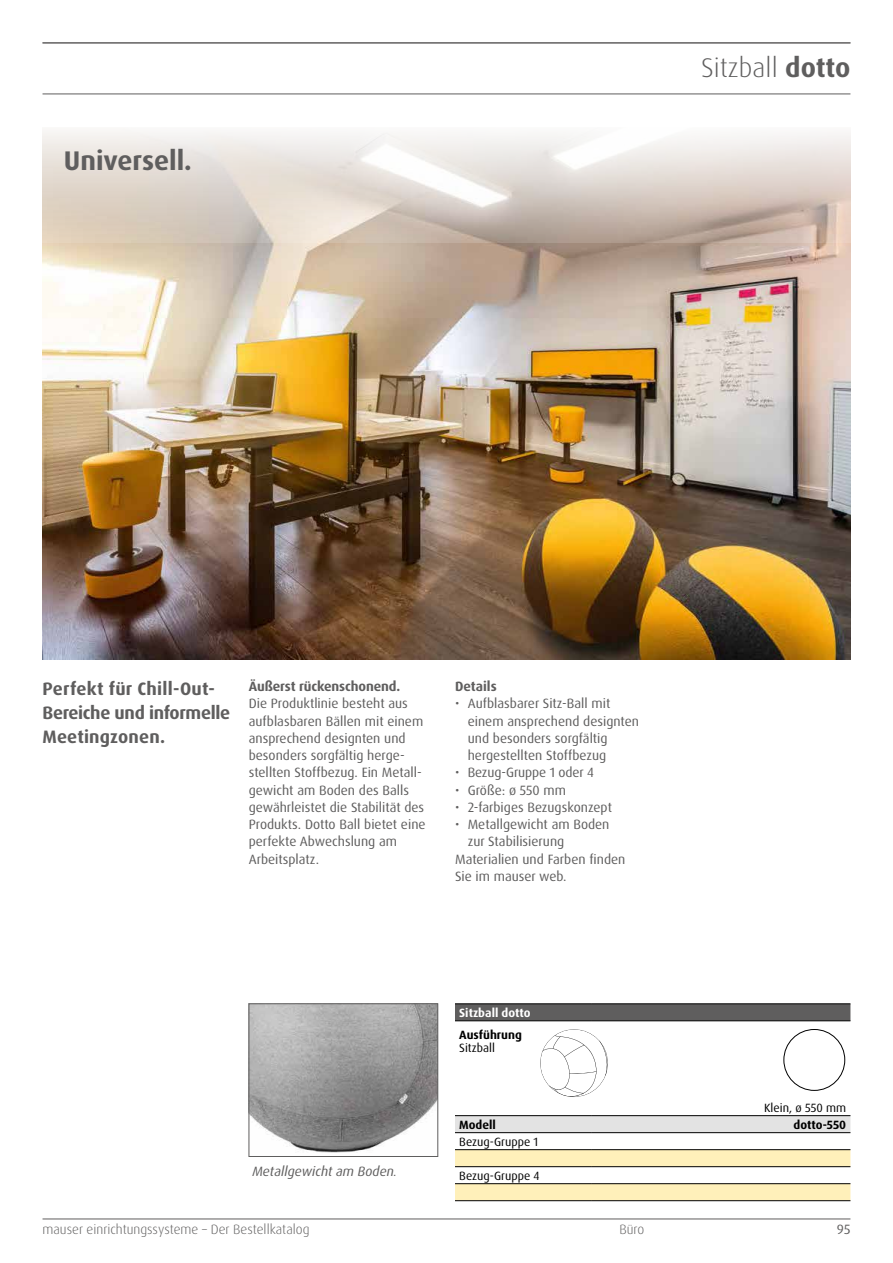
<style>
.page{position:relative;width:893px;height:1263px;background:#fff}
.page>*{position:absolute;margin:0;border:0;box-sizing:border-box;transform-origin:0 0}
.t1{font:300 27px "Dax OT";color:#5f5e5e}
.t2{font:700 27px "Dax OT";color:#5f5e5e}
.t3{font:700 18px/24px "Dax OT";color:#5f5e5e}
.t4{font:13.5px/17.2px "Dax OT";color:#5f5e5e}
.t5{font:300 13.5px "Dax OT";color:#5f5e5e}
.t6{font:700 13.5px "Dax OT";letter-spacing:-.01em;color:#5f5e5e}
.t7{font:italic 13.5px "Dax OT";color:#5f5e5e}
.t8{font:12px "Dax OT";color:#000}
.t9{font:700 12px "Dax OT";color:#000}
.t10{font:700 12px "Dax OT";color:#fff}
.s1{font-weight:700}
.s2{font-size:12px}
</style>
<div class="page">
<hr style="left:43px;top:1218px;width:807px;height:1px;background:#5f5e5e">
<hr style="left:43px;top:94px;width:807px;height:1px;background:#5f5e5e">
<hr style="left:43px;top:43px;width:807px;height:1px;background:#5f5e5e">
<img style="left:43px;top:243px;width:807px;height:416px">
<svg style="left:42px;top:131px;width:809px;height:112px"></svg>
<img style="left:251px;top:1005px;width:185px;height:148px">
<div style="left:249px;top:1003px;width:189px;height:154px;border:1px solid #5f5e5e"></div>
<div style="left:455px;top:1004px;width:395px;height:16px;background:#5f5e5e"></div>
<div style="left:455px;top:1116px;width:395px;height:16px;background:#e3e3e3"></div>
<svg style="left:455px;top:1150px;width:395px;height:50px"></svg>
<hr style="left:455px;top:1003px;width:136px;height:1px;background:#000">
<hr style="left:591px;top:1003px;width:259px;height:1px;background:#000">
<hr style="left:455px;top:1020px;width:136px;height:1px;background:#000">
<hr style="left:591px;top:1020px;width:259px;height:1px;background:#000">
<hr style="left:591px;top:1149px;width:259px;height:1px;background:#000">
<hr style="left:591px;top:1183px;width:259px;height:1px;background:#000">
<hr style="left:455px;top:1149px;width:136px;height:1px;background:#000">
<hr style="left:455px;top:1183px;width:136px;height:1px;background:#000">
<hr style="left:455px;top:1115px;width:136px;height:1px;background:#000">
<hr style="left:591px;top:1115px;width:259px;height:1px;background:#000">
<hr style="left:455px;top:1132px;width:136px;height:1px;background:#000">
<hr style="left:591px;top:1132px;width:259px;height:1px;background:#000">
<hr style="left:455px;top:1166px;width:136px;height:1px;background:#000">
<hr style="left:591px;top:1166px;width:259px;height:1px;background:#000">
<hr style="left:455px;top:1200px;width:136px;height:1px;background:#000">
<hr style="left:591px;top:1200px;width:259px;height:1px;background:#000">
<div style="left:783px;top:1029px;width:62px;height:62px;border:1px solid #000;border-radius:50%"></div>
<svg style="left:540px;top:1029px;width:68px;height:68px"></svg>
<h1 class="t2" style="left:64px;top:143px;width:130px">Universell.</h1>
<h1 class="t1" style="left:701px;top:51px;width:151px">Sitzball <span class="s1">dotto</span></h1>
<h2 class="t3" style="left:43px;top:676px;width:189px">Perfekt für Chill-Out-<br>Bereiche und informelle<br>Meetingzonen.</h2>
<p class="t6" style="left:249px;top:678px;width:153px">Äußerst rückenschonend.</p>
<p class="t4" style="left:249px;top:695px;width:178px">Die Produktlinie besteht aus aufblasbaren Bällen mit einem ansprechend designten und besonders sorgfältig herge&shy;stellten Stoffbezug. Ein Metall&shy;gewicht am Boden des Balls gewährleistet die Stabilität des<br>Produkts. Dotto Ball bietet eine perfekte Abwechslung am<br>Arbeitsplatz.</p>
<p class="t6" style="left:455px;top:678px;width:43px">Details</p>
<p class="t4" style="left:468px;top:695px;width:173px;text-indent:-13px">• Aufblasbarer Sitz-Ball mit einem ansprechend designten und besonders sorgfältig hergestellten Stoffbezug</p>
<p class="t4" style="left:455px;top:764px;width:140px">• Bezug-Gruppe 1 oder 4</p>
<p class="t4" style="left:455px;top:781px;width:113px">• Größe: ø 550 mm</p>
<p class="t4" style="left:455px;top:799px;width:158px">• 2-farbiges Bezugskonzept</p>
<p class="t4" style="left:455px;top:816px;width:156px">• Metallgewicht am Boden</p>
<p class="t4" style="left:468px;top:833px;width:98px">zur Stabilisierung</p>
<p class="t4" style="left:455px;top:850px;width:172px">Materialien und Farben finden</p>
<p class="t4" style="left:455px;top:868px;width:113px">Sie im mauser web.</p>
<p class="t7" style="left:252px;top:1162px;width:146px">Metallgewicht am Boden<span class="s2">.</span></p>
<p class="t10" style="left:459px;top:1005px;width:73px">Sitzball dotto</p>
<p class="t9" style="left:459px;top:1027px;width:64px">Ausführung</p>
<p class="t8" style="left:459px;top:1040px;width:37px">Sitzball</p>
<p class="t8" style="left:764px;top:1100px;width:84px">Klein, ø 550 mm</p>
<p class="t9" style="left:459px;top:1117px;width:38px">Modell</p>
<p class="t9" style="left:793px;top:1117px;width:54px">dotto-550</p>
<p class="t8" style="left:459px;top:1134px;width:81px">Bezug-Gruppe 1</p>
<p class="t8" style="left:459px;top:1168px;width:82px">Bezug-Gruppe 4</p>
<p class="t5" style="left:43px;top:1221px;width:268px">mauser einrichtungssysteme – Der Bestellkatalog</p>
<p class="t5" style="left:619px;top:1221px;width:26px">Büro</p>
<p class="t4" style="left:837px;top:1221px;width:15px">95</p>
</div>
